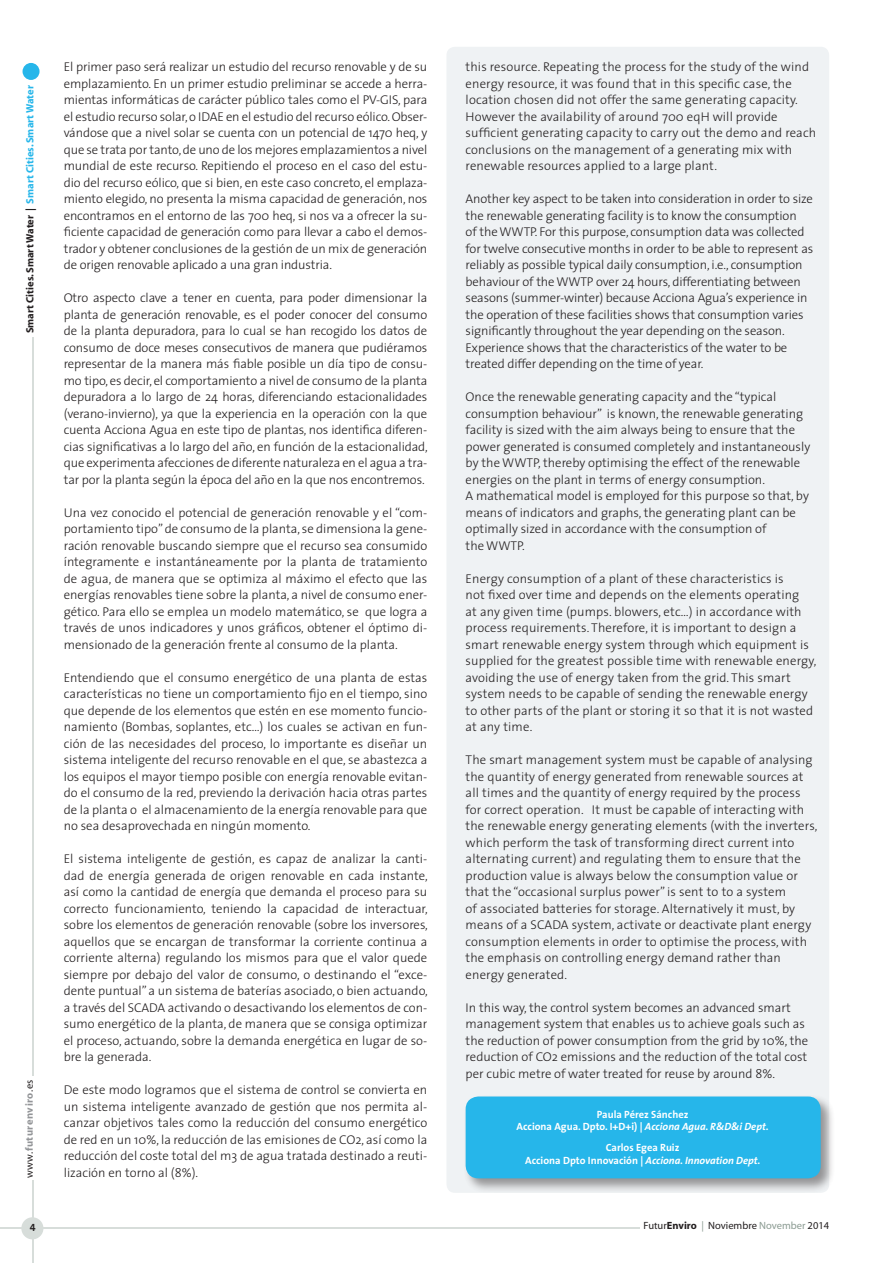
<style>
.page{position:relative;width:893px;height:1263px;background:#fff}
.page>*{position:absolute;margin:0;border:0;box-sizing:border-box;transform-origin:0 0}
.Texto{font:300 12.75px/16.5px "The Sans";color:#231f20;text-align:justify}
.Texto_ingles{font:300 12.75px/16.5px "The Sans";color:#231f20}
.t1{font:700 10.5px "The Sans";color:#fff}
.t2{font:700 10.5px "Myriad";color:#231f20}
.t3{font:italic 700 10.5px "The Sans";color:#fff}
.t4{font:10.5px "Myriad";color:#231f20}
.t5{font:700 10.5px "Myriad";letter-spacing:.05em;color:#939598}
.t6{font:10.5px "The Sans Bold Caps";color:#231f20}
.s1{color:#26b6ea}
.s2{font-weight:400;color:#231f20}
.s3{font-style:italic}
.s4{font-style:normal}
.s5{font-weight:700}
.s6{color:#8b9b92}
</style>
<div class="page">
<div style="left:23px;top:63px;width:17px;height:17px;background:#26b6ea;border-radius:50%"></div>
<hr style="left:32px;top:337px;width:1px;height:739px;background:#d7ddda">
<hr style="left:0;top:1228px;width:640px;height:1px;background:#d7ddda">
<hr style="left:32px;top:1180px;width:1px;height:83px;background:#d7ddda">
<div style="left:21px;top:1217px;width:22px;height:22px;background:#d7ddda;border-radius:50%"></div>
<div style="left:446px;top:47px;width:383px;height:1146px;background:#eff2f4;border-radius:9px"></div>
<div style="left:463px;top:1094px;width:372px;height:99px;background:#231f20;opacity:.45"></div>
<div style="left:466px;top:1096px;width:355px;height:82px;background:#26b6ea;border-radius:13px"></div>
<p class="t2" style="left:24px;top:333px;width:249px;rotate:-90deg">Smart Cities. Smart Water | <span class="s1">Smart Cities. Smart Water</span></p>
<p class="t5" style="left:24px;top:1178px;width:100px;rotate:-90deg"><span class="s2">www.</span>futurenviro<span class="s2">.es</span></p>
<p class="t6" style="left:30px;top:1219px;width:7px">4</p>
<p class="Texto" style="left:64px;top:58px;width:365px">El primer paso será realizar un estudio del recurso renovable y de su emplazamiento. En un primer estudio preliminar se accede a herra&shy;mientas informáticas de carácter público tales como el PV-GIS, para el estudio recurso solar, o IDAE en el estudio del recurso eólico. Obser&shy;vándose que a nivel solar se cuenta con un potencial de 1470 heq, y que se trata por tanto, de uno de los mejores emplazamientos a nivel mundial de este recurso. Repitiendo el proceso en el caso del estu&shy;dio del recurso eólico, que si bien, en este caso concreto, el emplaza&shy;miento elegido, no presenta la misma capacidad de generación, nos encontramos en el entorno de las 700 heq, si nos va a ofrecer la su&shy;ficiente capacidad de generación como para llevar a cabo el demos&shy;trador y obtener conclusiones de la gestión de un mix de generación de origen renovable aplicado a una gran industria.</p>
<p class="Texto" style="left:64px;top:289px;width:366px">Otro aspecto clave a tener en cuenta, para poder dimensionar la planta de generación renovable, es el poder conocer del consumo de la planta depuradora, para lo cual se han recogido los datos de consumo de doce meses consecutivos de manera que pudiéramos representar de la manera más fiable posible un día tipo de consu&shy;mo tipo, es decir, el comportamiento a nivel de consumo de la planta depuradora a lo largo de 24 horas, diferenciando estacionalidades (verano-invierno), ya que la experiencia en la operación con la que cuenta Acciona Agua en este tipo de plantas, nos identifica diferen&shy;cias significativas a lo largo del año, en función de la estacionalidad, que experimenta afecciones de diferente naturaleza en el agua a tra&shy;tar por la planta según la época del año en la que nos encontremos.</p>
<p class="Texto" style="left:64px;top:504px;width:365px">Una vez conocido el potencial de generación renovable y el “com&shy;portamiento tipo” de consumo de la planta, se dimensiona la gene&shy;ración renovable buscando siempre que el recurso sea consumido íntegramente e instantáneamente por la planta de tratamiento de agua, de manera que se optimiza al máximo el efecto que las energías renovables tiene sobre la planta, a nivel de consumo ener&shy;gético. Para ello se emplea un modelo matemático, se que logra a través de unos indicadores y unos gráficos, obtener el óptimo di&shy;mensionado de la generación frente al consumo de la planta.</p>
<p class="Texto" style="left:64px;top:669px;width:365px">Entendiendo que el consumo energético de una planta de estas características no tiene un comportamiento fijo en el tiempo, sino que depende de los elementos que estén en ese momento funcio&shy;namiento (Bombas, soplantes, etc…) los cuales se activan en fun&shy;ción de las necesidades del proceso, lo importante es diseñar un sistema inteligente del recurso renovable en el que, se abastezca a los equipos el mayor tiempo posible con energía renovable evitan&shy;do el consumo de la red, previendo la derivación hacia otras partes de la planta o el almacenamiento de la energía renovable para que no sea desaprovechada en ningún momento.</p>
<p class="Texto" style="left:64px;top:850px;width:366px">El sistema inteligente de gestión, es capaz de analizar la canti&shy;dad de energía generada de origen renovable en cada instante, así como la cantidad de energía que demanda el proceso para su correcto funcionamiento, teniendo la capacidad de interactuar, sobre los elementos de generación renovable (sobre los inversores, aquellos que se encargan de transformar la corriente continua a corriente alterna) regulando los mismos para que el valor quede siempre por debajo del valor de consumo, o destinando el “exce&shy;dente puntual” a un sistema de baterías asociado, o bien actuando, a través del SCADA activando o desactivando los elementos de con&shy;sumo energético de la planta, de manera que se consiga optimizar el proceso, actuando, sobre la demanda energética en lugar de so&shy;bre la generada.</p>
<p class="Texto" style="left:64px;top:1081px;width:365px">De este modo logramos que el sistema de control se convierta en un sistema inteligente avanzado de gestión que nos permita al&shy;canzar objetivos tales como la reducción del consumo energético de red en un 10%, la reducción de las emisiones de CO2, así como la reducción del coste total del m3 de agua tratada destinado a reuti&shy;lización en torno al (8%).</p>
<p class="Texto_ingles" style="left:466px;top:58px;width:352px">this resource. Repeating the process for the study of the wind energy resource, it was found that in this specific case, the location chosen did not offer the same generating capacity.<br>However the availability of around 700 eqH will provide sufficient generating capacity to carry out the demo and reach conclusions on the management of a generating mix with renewable resources applied to a large plant.</p>
<p class="Texto_ingles" style="left:466px;top:190px;width:349px">Another key aspect to be taken into consideration in order to size the renewable generating facility is to know the consumption<br>of the WWTP. For this purpose, consumption data was collected for twelve consecutive months in order to be able to represent as reliably as possible typical daily consumption, i.e., consumption behaviour of the WWTP over 24 hours, differentiating between seasons (summer-winter) because Acciona Agua’s experience in the operation of these facilities shows that consumption varies significantly throughout the year depending on the season.<br>Experience shows that the characteristics of the water to be treated differ depending on the time of year.</p>
<p class="Texto_ingles" style="left:466px;top:388px;width:346px">Once the renewable generating capacity and the “typical consumption behaviour” is known, the renewable generating facility is sized with the aim always being to ensure that the power generated is consumed completely and instantaneously by the WWTP, thereby optimising the effect of the renewable energies on the plant in terms of energy consumption.<br>A mathematical model is employed for this purpose so that, by means of indicators and graphs, the generating plant can be optimally sized in accordance with the consumption of<br>the WWTP.</p>
<p class="Texto_ingles" style="left:466px;top:570px;width:352px">Energy consumption of a plant of these characteristics is<br>not fixed over time and depends on the elements operating<br>at any given time (pumps. blowers, etc…) in accordance with process requirements. Therefore, it is important to design a smart renewable energy system through which equipment is supplied for the greatest possible time with renewable energy, avoiding the use of energy taken from the grid. This smart system needs to be capable of sending the renewable energy to other parts of the plant or storing it so that it is not wasted at any time.</p>
<p class="Texto_ingles" style="left:466px;top:751px;width:353px">The smart management system must be capable of analysing the quantity of energy generated from renewable sources at all times and the quantity of energy required by the process for correct operation. It must be capable of interacting with the renewable energy generating elements (with the inverters, which perform the task of transforming direct current into alternating current) and regulating them to ensure that the production value is always below the consumption value or that the “occasional surplus power” is sent to to a system<br>of associated batteries for storage. Alternatively it must, by means of a SCADA system, activate or deactivate plant energy consumption elements in order to optimise the process, with the emphasis on controlling energy demand rather than energy generated.</p>
<p class="Texto_ingles" style="left:466px;top:999px;width:344px">In this way, the control system becomes an advanced smart management system that enables us to achieve goals such as the reduction of power consumption from the grid by 10%, the reduction of CO2 emissions and the reduction of the total cost per cubic metre of water treated for reuse by around 8%.</p>
<p class="t1" style="left:597px;top:1105px;width:93px">Paula Pérez Sánchez</p>
<p class="t1" style="left:517px;top:1118px;width:254px">Acciona Agua. Dpto. I+D+i) | <span class="s3">Acciona Agua. R&amp;D&amp;i Dept.</span></p>
<p class="t1" style="left:606px;top:1139px;width:75px">Carlos Egea Ruiz</p>
<p class="t3" style="left:525px;top:1151px;width:237px"><span class="s4">Acciona Dpto Innovación |</span> Acciona. Innovation Dept.</p>
<p class="t4" style="left:644px;top:1220px;width:187px">Futur<span class="s5">Enviro</span> <span class="s6">|</span> Noviembre <span class="s6">November</span> 2014</p>
</div>
